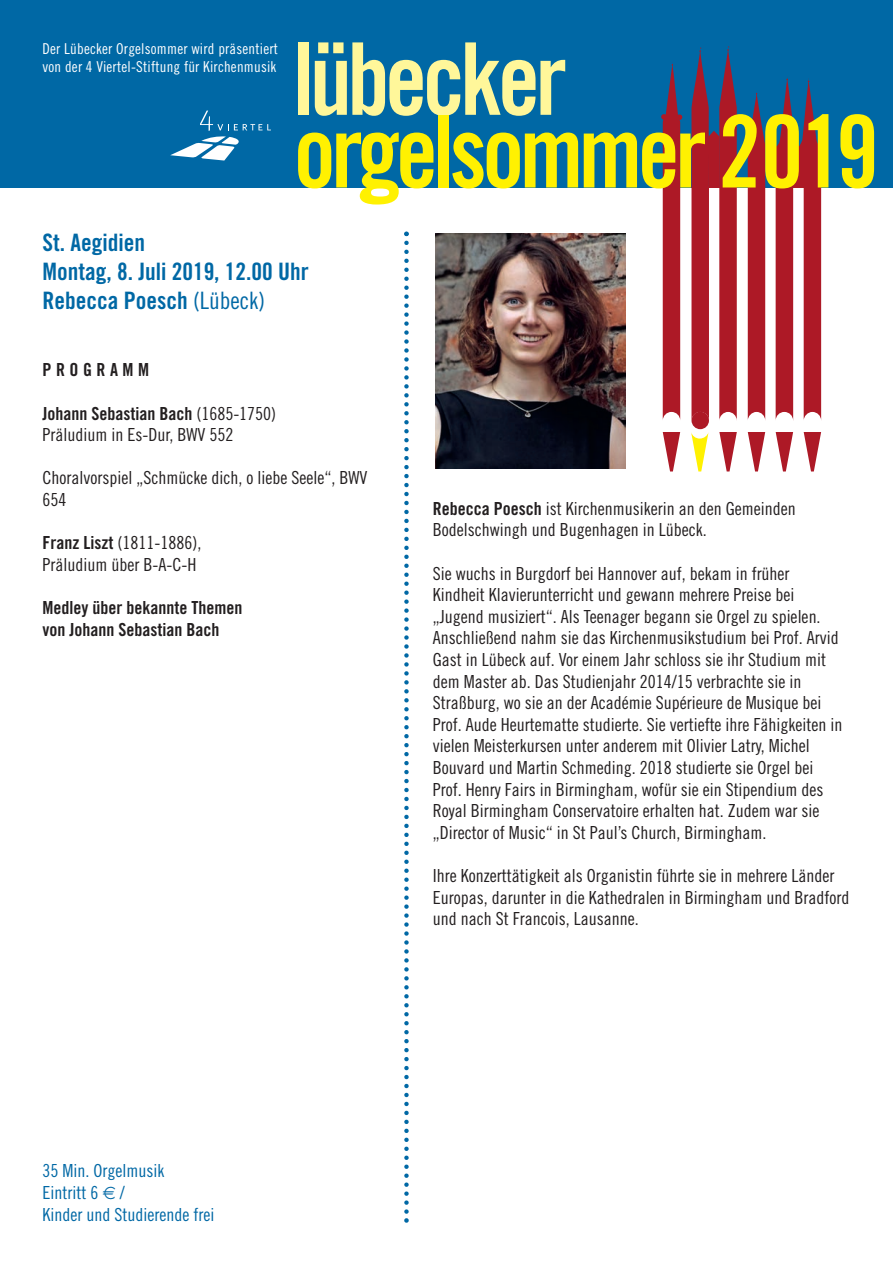
<style>
.page{position:relative;width:893px;height:1263px;background:#fff}
.page>*{position:absolute;margin:0;border:0;box-sizing:border-box;transform-origin:0 0}
.t1{font:100.2px "Trade Gothic Bold Cond Twenty";letter-spacing:-.05em;color:#fff101;scale:.95 1}
.t2{font:100.2px "Trade Gothic Bold Cond Twenty";letter-spacing:-.05em;color:#fff79a;scale:.95 1}
.t3{font:24px/28.8px "Trade Gothic Bold Cond Twenty";color:#0068a5}
.t4{font:18px/21.6px "Trade Gothic Cond Eighteen";color:#231f20}
.t5{font:18px/21.6px "Trade Gothic Bold Cond Twenty";color:#231f20}
.t6{font:18px/21.6px "Trade Gothic Cond Eighteen";color:#0068a5}
.t7{font:18px "Trade Gothic Bold Cond Twenty";letter-spacing:.25em;color:#231f20}
.t8{font:15px/18px "Trade Gothic Cond Eighteen";letter-spacing:.015em;color:#fff}
.s1{font-family:"Trade Gothic Cond Eighteen"}
.s2{font-family:"Trade Gothic Bold Cond Twenty"}
</style>
<div class="page">
<div style="left:0;top:0;width:893px;height:187px;background:#0068a5"></div>
<svg style="left:719px;top:432px;width:18px;height:39px"></svg>
<svg style="left:748px;top:432px;width:17px;height:39px"></svg>
<svg style="left:776px;top:432px;width:17px;height:39px"></svg>
<svg style="left:804px;top:432px;width:17px;height:39px"></svg>
<svg style="left:663px;top:432px;width:17px;height:39px"></svg>
<svg style="left:661px;top:62px;width:21px;height:358px"></svg>
<div style="left:691px;top:412px;width:18px;height:17px;background:#ad1926;border-radius:50%"></div>
<svg style="left:748px;top:92px;width:17px;height:327px"></svg>
<svg style="left:691px;top:46px;width:46px;height:375px"></svg>
<svg style="left:776px;top:77px;width:45px;height:344px"></svg>
<svg style="left:691px;top:432px;width:17px;height:39px"></svg>
<svg style="left:404px;top:232px;width:5px;height:991px"></svg>
<img style="left:435px;top:234px;width:190px;height:235px">
<svg style="left:170px;top:111px;width:101px;height:50px"></svg>
<p class="t8" style="left:43px;top:41px;width:237px">Der Lübecker Orgelsommer wird präsentiert von der 4 Viertel-Stiftung für Kirchenmusik</p>
<h1 class="t2" style="left:293px;top:42px;width:290px">lübecker</h1>
<h1 class="t1" style="left:293px;top:115px;width:617px">orgelsommer 2019</h1>
<h2 class="t3" style="left:43px;top:230px;width:268px">St. Aegidien<br>Montag, 8. Juli 2019, 12.00 Uhr<br>Rebecca Poesch <span class="s1">(Lübeck)</span></h2>
<p class="t7" style="left:43px;top:363px;width:108px">PROGRAMM</p>
<p class="t5" style="left:43px;top:404px;width:235px">Johann Sebastian Bach <span class="s1">(1685-1750)</span></p>
<p class="t4" style="left:43px;top:425px;width:192px">Präludium in Es-Dur, BWV 552</p>
<p class="t4" style="left:43px;top:469px;width:326px">Choralvorspiel „Schmücke dich, o liebe Seele“, BWV<br>654</p>
<p class="t4" style="left:43px;top:533px;width:160px"><span class="s2">Franz Liszt</span> (1811-1886),<br>Präludium über B-A-C-H</p>
<p class="t5" style="left:43px;top:598px;width:201px">Medley über bekannte Themen von Johann Sebastian Bach</p>
<p class="t4" style="left:433px;top:499px;width:364px"><span class="s2">Rebecca Poesch</span> ist Kirchenmusikerin an den Gemeinden<br>Bodelschwingh und Bugenhagen in Lübeck.</p>
<p class="t4" style="left:433px;top:564px;width:411px">Sie wuchs in Burgdorf bei Hannover auf, bekam in früher Kindheit Klavierunterricht und gewann mehrere Preise bei „Jugend musiziert“. Als Teenager begann sie Orgel zu spielen.<br>Anschließend nahm sie das Kirchenmusikstudium bei Prof. Arvid Gast in Lübeck auf. Vor einem Jahr schloss sie ihr Studium mit dem Master ab. Das Studienjahr 2014/15 verbrachte sie in Straßburg, wo sie an der Académie Supérieure de Musique bei Prof. Aude Heurtematte studierte. Sie vertiefte ihre Fähigkeiten in vielen Meisterkursen unter anderem mit Olivier Latry, Michel Bouvard und Martin Schmeding. 2018 studierte sie Orgel bei Prof. Henry Fairs in Birmingham, wofür sie ein Stipendium des Royal Birmingham Conservatoire erhalten hat. Zudem war sie „Director of Music“ in St Paul’s Church, Birmingham.</p>
<p class="t4" style="left:433px;top:866px;width:418px">Ihre Konzerttätigkeit als Organistin führte sie in mehrere Länder<br>Europas, darunter in die Kathedralen in Birmingham und Bradford und nach St Francois, Lausanne.</p>
<p class="t6" style="left:43px;top:1162px;width:173px">35 Min. Orgelmusik<br>Eintritt 6 /<br>Kinder und Studierende frei</p>
</div>
